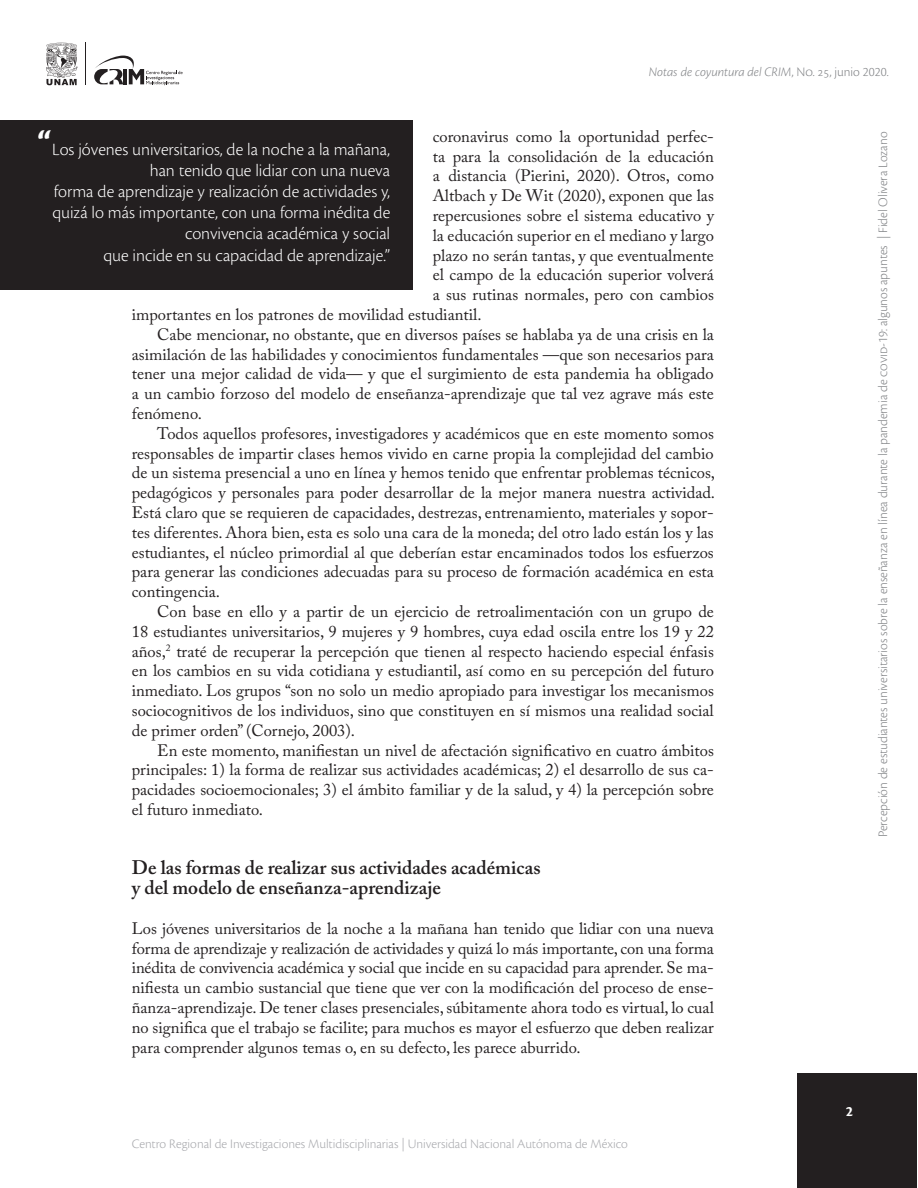
<style>
.page{position:relative;width:918px;height:1188px;background:#fff}
.page>*{position:absolute;margin:0;border:0;box-sizing:border-box;transform-origin:0 0}
.Apartado{font:600 19.5px/19.8px "Adobe Caslon Pro";color:#231f20}
.Destacados_bandera_i{font:300 18px/21.1px "Cronos Pro";color:#fff;text-align:right}
.Cuerpo_de_texto{font:16.5px/19.8px "Adobe Caslon Pro";color:#231f20;text-align:justify}
.Cuerpo_de_texto_prim{font:16.5px/19.8px "Adobe Caslon Pro";color:#231f20;text-align:justify}
.t1{font:700 15px "Cronos Pro";color:#fff}
.t2{font:300 13.5px "Cronos Pro";letter-spacing:-.005em;color:#808285}
.t3{font:300 13.5px "Cronos Pro";letter-spacing:-.005em;color:#a8a9ad}
.t4{font:italic 300 13.5px "Cronos Pro";letter-spacing:-.005em;color:#808285}
.s1{font-style:normal}
.s2{font-weight:700;font-size:36px}
</style>
<div class="page">
<div style="left:798px;top:1073px;width:119px;height:115px;background:#231f20"></div>
<svg style="left:46px;top:43px;width:32px;height:42px"></svg>
<svg style="left:94px;top:56px;width:89px;height:29px"></svg>
<hr style="left:85px;top:43px;width:1px;height:42px;background:#231f20">
<div style="left:0;top:120px;width:412px;height:170px;background:#231f20"></div>
<p class="t4" style="left:649px;top:65px;width:241px">Notas de coyuntura del CRIM<span class="s1">, No. 25, junio 2020.</span></p>
<p class="Cuerpo_de_texto" style="left:433px;top:126px;width:283px">coronavirus como la oportunidad perfec-</p>
<p class="Cuerpo_de_texto" style="left:433px;top:146px;width:283px">ta para la consolidación de la educación</p>
<p class="Cuerpo_de_texto" style="left:433px;top:166px;width:283px">a distancia (Pierini, 2020). Otros, como</p>
<p class="Cuerpo_de_texto" style="left:433px;top:186px;width:283px">Altbach y De Wit (2020), exponen que las</p>
<p class="Cuerpo_de_texto" style="left:433px;top:205px;width:283px">repercusiones sobre el sistema educativo y</p>
<p class="Cuerpo_de_texto" style="left:433px;top:225px;width:283px">la educación superior en el mediano y largo</p>
<p class="Cuerpo_de_texto" style="left:433px;top:245px;width:283px">plazo no serán tantas, y que eventualmente</p>
<p class="Cuerpo_de_texto" style="left:433px;top:265px;width:283px">el campo de la educación superior volverá</p>
<p class="Cuerpo_de_texto" style="left:433px;top:285px;width:283px">a sus rutinas normales, pero con cambios</p>
<p class="Cuerpo_de_texto" style="left:132px;top:304px;width:351px">importantes en los patrones de movilidad estudiantil.</p>
<p class="Cuerpo_de_texto" style="left:132px;top:324px;width:584px;text-indent:26px">Cabe mencionar, no obstante, que en diversos países se hablaba ya de una crisis en la asimilación de las habilidades y conocimientos fundamentales —que son necesarios para tener una mejor calidad de vida— y que el surgimiento de esta pandemia ha obligado a un cambio forzoso del modelo de enseñanza-aprendizaje que tal vez agrave más este fenómeno.</p>
<p class="Cuerpo_de_texto" style="left:132px;top:423px;width:585px;text-indent:26px">Todos aquellos profesores, investigadores y académicos que en este momento somos responsables de impartir clases hemos vivido en carne propia la complejidad del cambio de un sistema presencial a uno en línea y hemos tenido que enfrentar problemas técnicos, pedagógicos y personales para poder desarrollar de la mejor manera nuestra actividad.<br>Está claro que se requieren de capacidades, destrezas, entrenamiento, materiales y sopor&shy;tes diferentes. Ahora bien, esta es solo una cara de la moneda; del otro lado están los y las estudiantes, el núcleo primordial al que deberían estar encaminados todos los esfuerzos para generar las condiciones adecuadas para su proceso de formación académica en esta contingencia.</p>
<p class="Cuerpo_de_texto" style="left:132px;top:601px;width:584px;text-indent:26px">Con base en ello y a partir de un ejercicio de retroalimentación con un grupo de 18 estudiantes universitarios, 9 mujeres y 9 hombres, cuya edad oscila entre los 19 y 22 años,<sup>2</sup> traté de recuperar la percepción que tienen al respecto haciendo especial énfasis en los cambios en su vida cotidiana y estudiantil, así como en su percepción del futuro inmediato. Los grupos “son no solo un medio apropiado para investigar los mecanismos sociocognitivos de los individuos, sino que constituyen en sí mismos una realidad social de primer orden” (Cornejo, 2003).</p>
<p class="Cuerpo_de_texto" style="left:132px;top:740px;width:584px;text-indent:26px">En este momento, manifiestan un nivel de afectación significativo en cuatro ámbitos principales: 1) la forma de realizar sus actividades académicas; 2) el desarrollo de sus ca&shy;pacidades socioemocionales; 3) el ámbito familiar y de la salud, y 4) la percepción sobre el futuro inmediato.</p>
<p class="Destacados_bandera_i" style="left:38px;top:139px;width:354px"><span class="s2">“</span>Los jóvenes universitarios, de la noche a la mañana, han tenido que lidiar con una nueva<br>forma de aprendizaje y realización de actividades y, quizá lo más importante, con una forma inédita de convivencia académica y social<br>que incide en su capacidad de aprendizaje.”</p>
<p class="Apartado" style="left:132px;top:858px;width:410px">De las formas de realizar sus actividades académicas y del modelo de enseñanza-aprendizaje</p>
<p class="Cuerpo_de_texto_prim" style="left:132px;top:918px;width:584px">Los jóvenes universitarios de la noche a la mañana han tenido que lidiar con una nueva forma de aprendizaje y realización de actividades y quizá lo más importante, con una forma inédita de convivencia académica y social que incide en su capacidad para aprender. Se ma&shy;nifiesta un cambio sustancial que tiene que ver con la modificación del proceso de ense&shy;ñanza-aprendizaje. De tener clases presenciales, súbitamente ahora todo es virtual, lo cual no significa que el trabajo se facilite; para muchos es mayor el esfuerzo que deben realizar para comprender algunos temas o, en su defecto, les parece aburrido.</p>
<p class="t3" style="left:132px;top:1136px;width:498px">Centro Regional de Investigaciones Multidisciplinarias | Universidad Nacional Autónoma de México</p>
<p class="t2" style="left:875px;top:837px;width:707px;rotate:-90deg">Percepción de estudiantes universitarios sobre la enseñanza en línea durante la pandemia de covid-19: algunos apuntes | Fidel Olivera Lozano</p>
<p class="t1" style="left:846px;top:1103px;width:9px">2</p>
</div>
